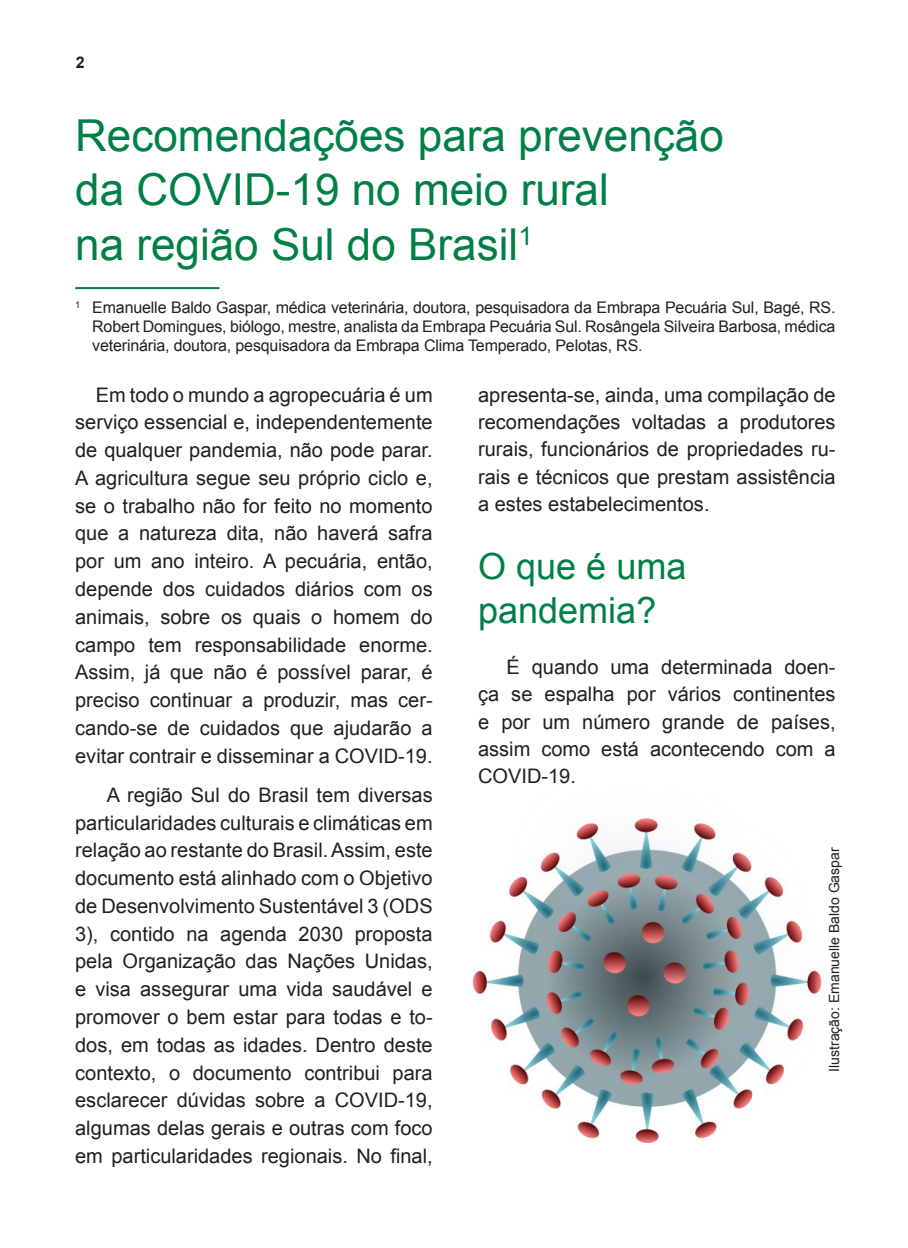
<style>
.page{position:relative;width:908px;height:1248px;background:#fff}
.page>*{position:absolute;margin:0;border:0;box-sizing:border-box;transform-origin:0 0}
.PRIMEIRO_TITULO{font:44px/54.2px "Arial";color:#007f46}
.TITULO_1{font:36px/44.6px "Arial";color:#007f46}
.MIOLO{font:20px/27.8px "Arial";color:#231f20;text-align:justify}
.RODAPE_FIO{font:16px/19.2px "Arial";letter-spacing:-.01em;color:#231f20;text-align:justify}
.t1{font:700 16px "Arial";color:#231f20}
.CREDITO_FOTO{font:14px "Arial";color:#231f20}
</style>
<div class="page">
<hr style="left:75px;top:287px;width:144px;height:2px;background:#007f46">
<img style="left:473px;top:817px;width:350px;height:325px">
<p class="t1" style="left:76px;top:51px;width:10px">2</p>
<p class="PRIMEIRO_TITULO" style="left:75px;top:108px;width:650px">Recomendações para prevenção da COVID-19 no meio rural<br>na região Sul do Brasil<sup>1</sup></p>
<p class="RODAPE_FIO" style="left:92px;top:297px;width:744px;text-indent:-17px"><sup>1</sup> Emanuelle Baldo Gaspar, médica veterinária, doutora, pesquisadora da Embrapa Pecuária Sul, Bagé, RS.<br>Robert Domingues, biólogo, mestre, analista da Embrapa Pecuária Sul. Rosângela Silveira Barbosa, médica veterinária, doutora, pesquisadora da Embrapa Clima Temperado, Pelotas, RS.</p>
<p class="MIOLO" style="left:75px;top:380px;width:359px;text-indent:20px">Em todo o mundo a agropecuária é um serviço essencial e, independentemente de qualquer pandemia, não pode parar.<br>A agricultura segue seu próprio ciclo e, se o trabalho não for feito no momento que a natureza dita, não haverá safra por um ano inteiro. A pecuária, então, depende dos cuidados diários com os animais, sobre os quais o homem do campo tem responsabilidade enorme.<br>Assim, já que não é possível parar, é preciso continuar a produzir, mas cer&shy;cando-se de cuidados que ajudarão a evitar contrair e disseminar a COVID-19.</p>
<p class="MIOLO" style="left:75px;top:780px;width:359px;text-indent:31px">A região Sul do Brasil tem diversas particularidades culturais e climáticas em relação ao restante do Brasil. Assim, este documento está alinhado com o Objetivo de Desenvolvimento Sustentável 3 (ODS 3), contido na agenda 2030 proposta pela Organização das Nações Unidas, e visa assegurar uma vida saudável e promover o bem estar para todas e to&shy;dos, em todas as idades. Dentro deste contexto, o documento contribui para esclarecer dúvidas sobre a COVID-19, algumas delas gerais e outras com foco em particularidades regionais. No final,</p>
<p class="MIOLO" style="left:478px;top:380px;width:359px">apresenta-se, ainda, uma compilação de recomendações voltadas a produtores rurais, funcionários de propriedades ru&shy;rais e técnicos que prestam assistência a estes estabelecimentos.</p>
<p class="TITULO_1" style="left:478px;top:543px;width:210px">O que é uma pandemia?</p>
<p class="MIOLO" style="left:478px;top:652px;width:359px;text-indent:28px">É quando uma determinada doen&shy;ça se espalha por vários continentes e por um número grande de países, assim como está acontecendo com a COVID-19.</p>
<p class="CREDITO_FOTO" style="left:824px;top:1071px;width:226px;rotate:-90deg">Ilustração: Emanuelle Baldo Gaspar</p>
</div>
